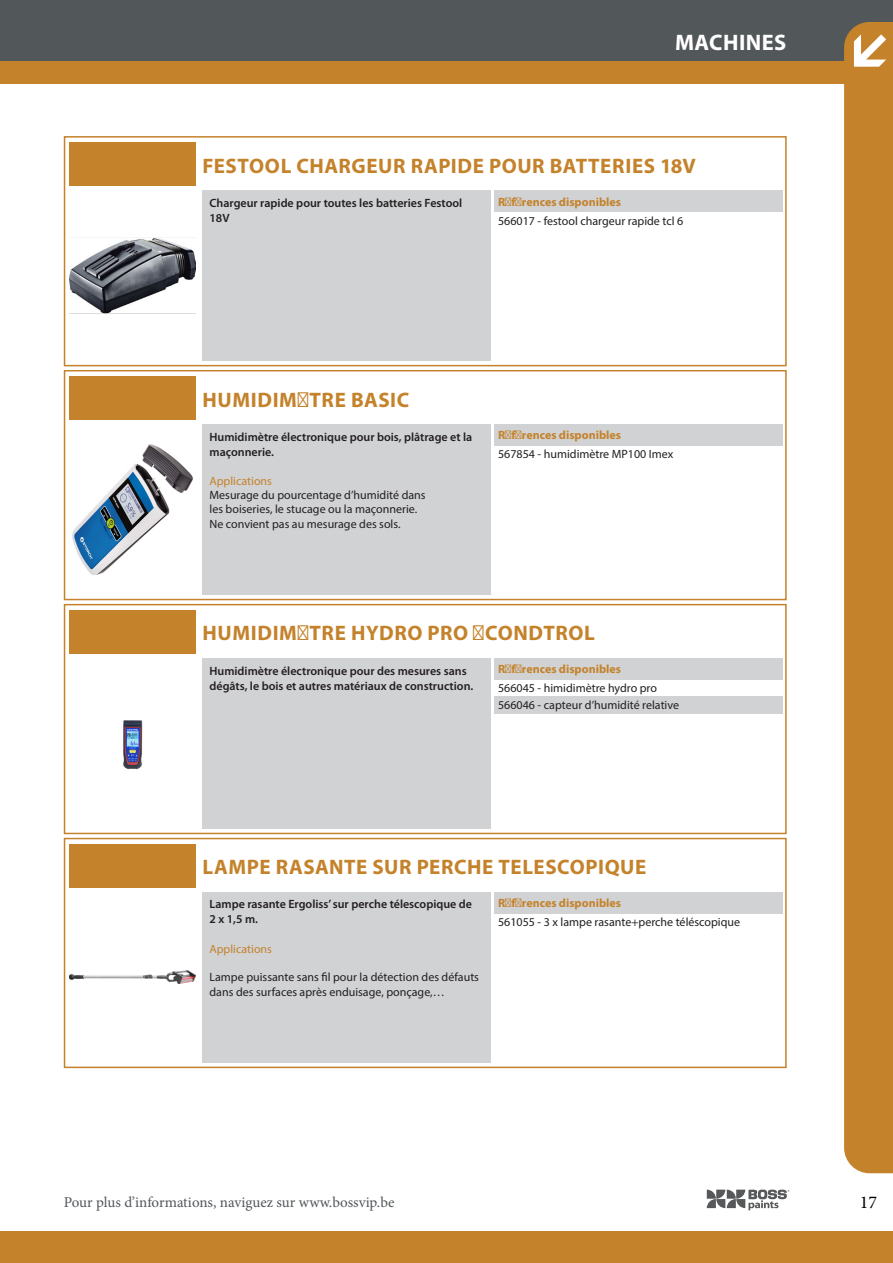
<style>
.page{position:relative;width:893px;height:1263px;background:#fff}
.page>*{position:absolute;margin:0;border:0;box-sizing:border-box;transform-origin:0 0}
.t1{font:700 22.5px "Myriad Pro";letter-spacing:.02em;color:#fff}
._03_productname_titl{font:700 21px "Myriad Pro";letter-spacing:.025em;color:#c4822b}
.t2{font:18px "Minion Pro";color:#000}
.t3{font:15px "Minion Pro";color:#52575a}
._01_product_beschrij{font:600 12px/15px "Myriad Pro";color:#231f20}
._01_bodytext_table{font:12px/14.2px "Myriad Pro";color:#231f20}
._01_body_table_color{font:12px "Myriad Pro";color:#231f20}
._02_subtitles_table{font:700 12px "Myriad Pro";color:#c4822b}
._01_bodytext_table-2{font:12px "Myriad Pro";color:#c4822b}
.s1{color:#c4822b}
</style>
<div class="page">
<div style="left:0;top:0;width:893px;height:71px;background:#52575a"></div>
<svg style="left:707px;top:1189px;width:82px;height:21px"></svg>
<div style="left:0;top:1231px;width:893px;height:32px;background:#c4822b"></div>
<div style="left:0;top:61px;width:893px;height:22px;background:#c4822b"></div>
<div style="left:844px;top:22px;width:49px;height:1151px;background:#c4822b"></div>
<div style="left:853px;top:30px;width:33px;height:40px;background:#c4822b"></div>
<svg style="left:854px;top:34px;width:32px;height:33px"></svg>
<div style="left:70px;top:142px;width:126px;height:44px;background:#c4822b"></div>
<img style="left:70px;top:238px;width:126px;height:76px">
<div style="left:202px;top:191px;width:289px;height:170px;background:#d1d2d4"></div>
<div style="left:494px;top:191px;width:289px;height:21px;background:#d1d2d4"></div>
<div style="left:64px;top:136px;width:723px;height:230px;border:2px solid #c4822b"></div>
<div style="left:70px;top:376px;width:126px;height:44px;background:#c4822b"></div>
<img style="left:72px;top:444px;width:121px;height:131px">
<div style="left:202px;top:424px;width:289px;height:170px;background:#d1d2d4"></div>
<div style="left:494px;top:424px;width:289px;height:21px;background:#d1d2d4"></div>
<div style="left:64px;top:370px;width:723px;height:230px;border:2px solid #c4822b"></div>
<div style="left:70px;top:610px;width:126px;height:44px;background:#c4822b"></div>
<img style="left:123px;top:720px;width:20px;height:50px">
<div style="left:202px;top:658px;width:289px;height:170px;background:#d1d2d4"></div>
<div style="left:494px;top:658px;width:289px;height:21px;background:#d1d2d4"></div>
<div style="left:494px;top:696px;width:289px;height:17px;background:#d1d2d4"></div>
<div style="left:64px;top:604px;width:723px;height:230px;border:2px solid #c4822b"></div>
<div style="left:70px;top:843px;width:126px;height:44px;background:#c4822b"></div>
<img style="left:70px;top:971px;width:126px;height:13px">
<div style="left:202px;top:892px;width:289px;height:170px;background:#d1d2d4"></div>
<div style="left:494px;top:892px;width:289px;height:21px;background:#d1d2d4"></div>
<div style="left:64px;top:838px;width:723px;height:230px;border:2px solid #c4822b"></div>
<p class="t1" style="left:675px;top:28px;width:113px">MACHINES</p>
<p class="_03_productname_titl" style="left:202px;top:152px;width:495px">FESTOOL CHARGEUR RAPIDE POUR BATTERIES 18V</p>
<p class="_01_product_beschrij" style="left:209px;top:195px;width:254px">Chargeur rapide pour toutes les batteries Festool<br>18V</p>
<p class="_02_subtitles_table" style="left:498px;top:194px;width:124px">Références disponibles</p>
<p class="_01_body_table_color" style="left:498px;top:213px;width:187px">566017 - festool chargeur rapide tcl 6</p>
<p class="_03_productname_titl" style="left:202px;top:386px;width:208px">HUMIDIMÈTRE BASIC</p>
<p class="_01_product_beschrij" style="left:209px;top:429px;width:264px">Humidimètre électronique pour bois, plâtrage et la maçonnerie.</p>
<p class="_01_bodytext_table" style="left:209px;top:474px;width:218px"><span class="s1">Applications<br></span>Mesurage du pourcentage d’humidité dans les boiseries, le stucage ou la maçonnerie.</p>
<p class="_01_bodytext_table" style="left:209px;top:516px;width:193px">Ne convient pas au mesurage des sols.</p>
<p class="_02_subtitles_table" style="left:498px;top:428px;width:124px">Références disponibles</p>
<p class="_01_body_table_color" style="left:498px;top:447px;width:177px">567854 - humidimètre MP100 Imex</p>
<p class="_03_productname_titl" style="left:202px;top:620px;width:394px">HUMIDIMÈTRE HYDRO PRO - CONDTROL</p>
<p class="_01_product_beschrij" style="left:209px;top:663px;width:265px">Humidimètre électronique pour des mesures sans dégâts, le bois et autres matériaux de construction.</p>
<p class="_02_subtitles_table" style="left:498px;top:661px;width:124px">Références disponibles</p>
<p class="_01_body_table_color" style="left:498px;top:681px;width:160px">566045 - himidimètre hydro pro</p>
<p class="_01_body_table_color" style="left:498px;top:698px;width:182px">566046 - capteur d’humidité relative</p>
<p class="_03_productname_titl" style="left:202px;top:853px;width:445px">LAMPE RASANTE SUR PERCHE TELESCOPIQUE</p>
<p class="_01_product_beschrij" style="left:209px;top:897px;width:264px">Lampe rasante Ergoliss’ sur perche télescopique de<br>2 x 1,5 m.</p>
<p class="_01_bodytext_table-2" style="left:209px;top:941px;width:64px">Applications</p>
<p class="_01_bodytext_table" style="left:209px;top:970px;width:271px">Lampe puissante sans fil pour la détection des défauts dans des surfaces après enduisage, ponçage,…</p>
<p class="_02_subtitles_table" style="left:498px;top:895px;width:124px">Références disponibles</p>
<p class="_01_body_table_color" style="left:498px;top:915px;width:244px">561055 - 3 x lampe rasante+perche téléscopique</p>
<p class="t3" style="left:64px;top:1192px;width:332px">Pour plus d’informations, naviguez sur www.bossvip.be</p>
<h3 class="t2" style="left:860px;top:1190px;width:19px">17</h3>
</div>
